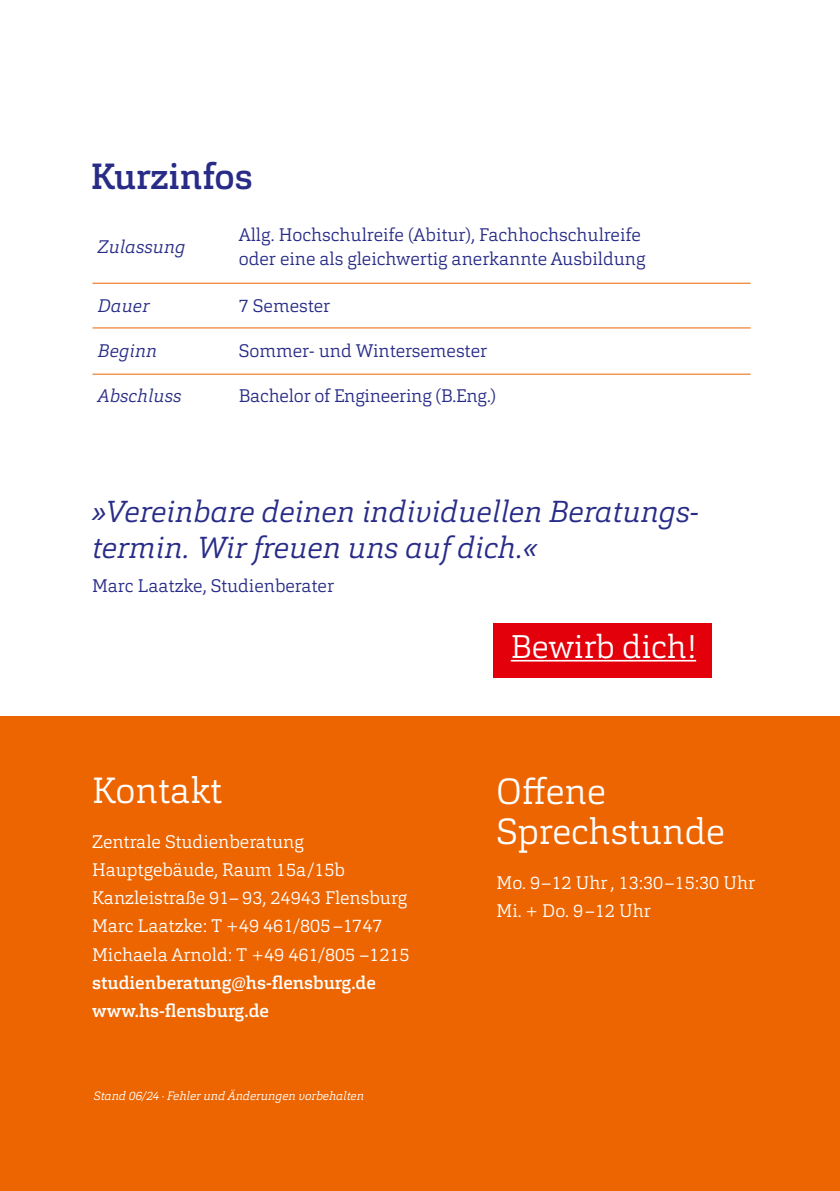
<style>
.page{position:relative;width:840px;height:1191px;background:#fff}
.page>*{position:absolute;margin:0;border:0;box-sizing:border-box;transform-origin:0 0}
.t1{font:300 36px/40px "Cargan";color:#fff}
.t2{font:500 36px "Cargan";color:#282c87}
.t3{font:300 32.4px "Cargan";letter-spacing:-.005em;color:#fff}
.t4{font:italic 300 30px/36px "Cargan";color:#282c87}
.t5{font:300 18px/28px "Cargan";color:#fff}
.t6{font:300 18px/24px "Cargan";color:#282c87}
.t7{font:500 18px/28px "Cargan";color:#fff}
.t8{font:italic 300 18px "Cargan";letter-spacing:.01em;color:#282c87}
.t9{font:italic 300 12px "Cargan";color:#fff}
</style>
<div class="page">
<div style="left:493px;top:623px;width:218px;height:54px;background:#e3000b"></div>
<hr style="left:510px;top:660px;width:185px;height:1px;background:#fff">
<div style="left:0;top:716px;width:839px;height:475px;background:#ec6500"></div>
<hr style="left:92px;top:283px;width:658px;height:1px;background:#ec6500">
<hr style="left:92px;top:327px;width:658px;height:1px;background:#ec6500">
<hr style="left:92px;top:374px;width:658px;height:1px;background:#ec6500">
<h1 class="t2" style="left:91px;top:153px;width:163px">Kurzinfos</h1>
<p class="t8" style="left:98px;top:235px;width:89px">Zulassung</p>
<p class="t6" style="left:239px;top:223px;width:408px">Allg. Hochschulreife (Abitur), Fachhochschulreife oder eine als gleichwertig anerkannte Ausbildung</p>
<p class="t8" style="left:98px;top:294px;width:53px">Dauer</p>
<p class="t6" style="left:239px;top:293px;width:93px">7 Semester</p>
<p class="t8" style="left:98px;top:339px;width:61px">Beginn</p>
<p class="t6" style="left:239px;top:339px;width:250px">Sommer- und Wintersemester</p>
<p class="t8" style="left:98px;top:385px;width:85px">Abschluss</p>
<p class="t6" style="left:239px;top:384px;width:258px">Bachelor of Engineering (B.Eng.)</p>
<h3 class="t4" style="left:92px;top:493px;width:607px">»Vereinbare deinen individuellen Beratungs&shy;termin. Wir freuen uns auf dich.«</h3>
<p class="t6" style="left:92px;top:574px;width:243px">Marc Laatzke, Studienberater</p>
<h1 class="t1" style="left:92px;top:771px;width:131px">Kontakt</h1>
<p class="t5" style="left:92px;top:828px;width:319px">Zentrale Studienberatung<br>Hauptgebäude, Raum 15a/15b<br>Kanzleistraße 91– 93, 24943 Flensburg<br>Marc Laatzke: T +49 461/805 –1747<br>Michaela Arnold: T +49 461 /805 –1215</p>
<p class="t7" style="left:92px;top:968px;width:285px">studienberatung@hs-flensburg.de www.hs-flensburg.de</p>
<p class="t9" style="left:94px;top:1088px;width:271px">Stand 06/24 · Fehler und Änderungen vorbehalten</p>
<h2 class="t3" style="left:510px;top:626px;width:187px">Bewirb dich!</h2>
<h1 class="t1" style="left:496px;top:771px;width:230px">Offene<br>Sprechstunde</h1>
<p class="t5" style="left:496px;top:869px;width:260px">Mo. 9–12 Uhr , 13:30–15:30 Uhr<br>Mi. + Do. 9–12 Uhr</p>
</div>
